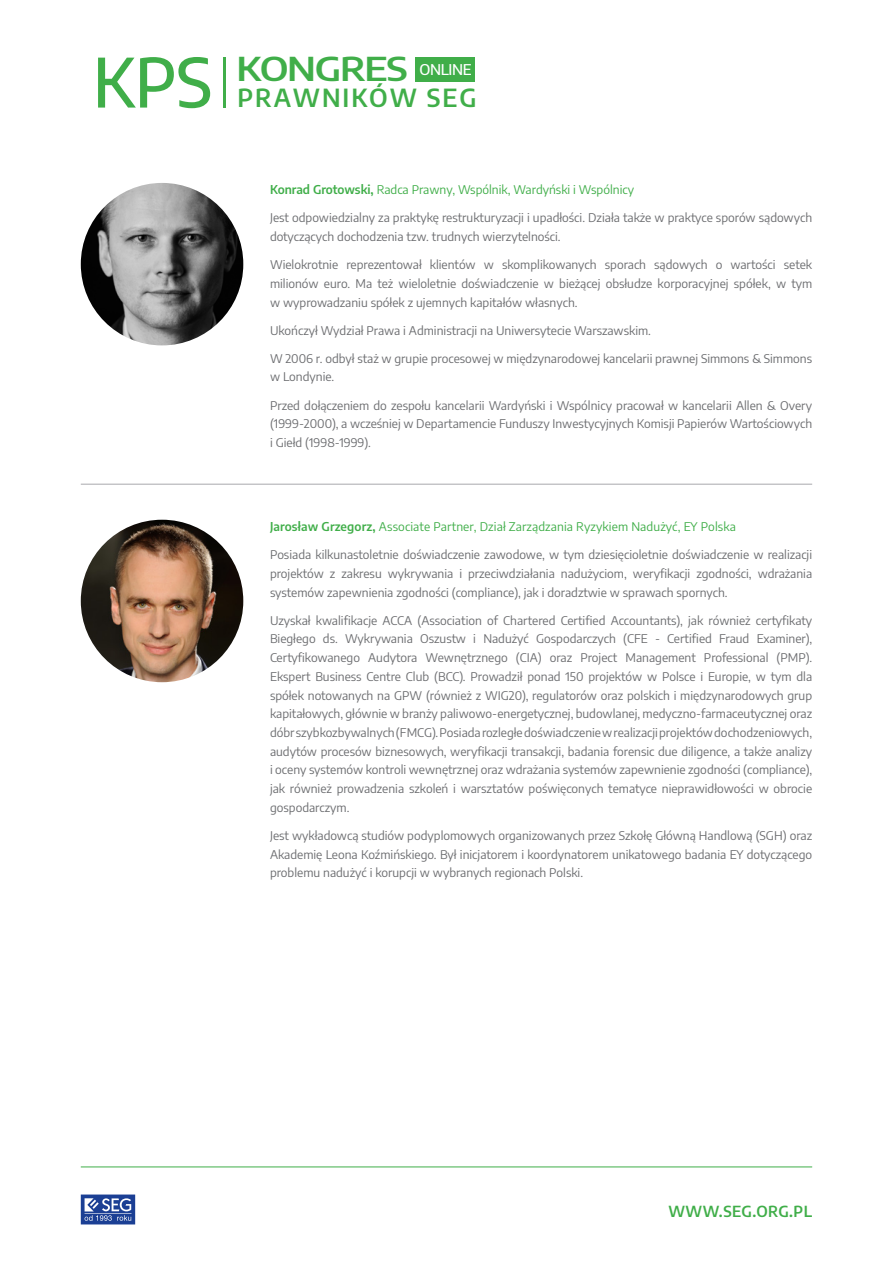
<style>
.page{position:relative;width:893px;height:1263px;background:#fff}
.page>*{position:absolute;margin:0;border:0;box-sizing:border-box;transform-origin:0 0}
.t1{font:500 67.5px "Encode Sans";color:#40ae49}
.t2{font:600 32.25px "Encode Sans";letter-spacing:-.035em;color:#40ae49;scale:1.18 1}
.t3{font:600 24.45px "Encode Sans";letter-spacing:.08em;color:#40ae49}
.t4{font:600 15px "Encode Sans";letter-spacing:.03em;color:#40ae49}
.txt_opisy{font:12px/18.8px "Encode Sans";color:#6c6d70;text-align:justify}
.imie_nazwisko__z_lin{font:12px "Encode Sans";letter-spacing:.01em;color:#40ae49}
.imie_nazwisko{font:12px "Encode Sans";color:#40ae49}
.s1{font-weight:600}
</style>
<div class="page">
<div style="left:415px;top:57px;width:60px;height:25px;background:#40ae49"></div>
<hr style="left:224px;top:58px;width:2px;height:50px;background:#40ae49">
<svg style="left:81px;top:1194px;width:54px;height:30px;background:#516cad"></svg>
<hr style="left:81px;top:1166px;width:731px;height:1px;background:#40ae49">
<hr style="left:81px;top:484px;width:731px;height:1px;background:#a8a9ad">
<img style="left:81px;top:183px;width:162px;height:162px;border-radius:81px">
<img style="left:81px;top:520px;width:162px;height:162px;border-radius:81px">
<h1 class="t1" style="left:93px;top:35px;width:121px">KPS</h1>
<h2 class="t2" style="left:236px;top:46px;width:201px">KONGRES <sup>ONLINE</sup></h2>
<h3 class="t3" style="left:238px;top:80px;width:240px">PRAWNIKÓW SEG</h3>
<p class="imie_nazwisko" style="left:270px;top:181px;width:366px"><span class="s1">Konrad Grotowski,</span> Radca Prawny, Wspólnik, Wardyński i Wspólnicy</p>
<p class="txt_opisy" style="left:270px;top:208px;width:544px">Jest odpowiedzialny za praktykę restrukturyzacji i upadłości. Działa także w praktyce sporów sądowych dotyczących dochodzenia tzw. trudnych wierzytelności.</p>
<p class="txt_opisy" style="left:270px;top:255px;width:544px">Wielokrotnie reprezentował klientów w skomplikowanych sporach sądowych o wartości setek milionów euro. Ma też wieloletnie doświadczenie w bieżącej obsłudze korporacyjnej spółek, w tym w wyprowadzaniu spółek z ujemnych kapitałów własnych.</p>
<p class="txt_opisy" style="left:270px;top:320px;width:382px">Ukończył Wydział Prawa i Administracji na Uniwersytecie Warszawskim.</p>
<p class="txt_opisy" style="left:270px;top:348px;width:544px">W 2006 r. odbył staż w grupie procesowej w międzynarodowej kancelarii prawnej Simmons &amp; Simmons w Londynie.</p>
<p class="txt_opisy" style="left:270px;top:395px;width:544px">Przed dołączeniem do zespołu kancelarii Wardyński i Wspólnicy pracował w kancelarii Allen &amp; Overy (1999-2000), a wcześniej w Departamencie Funduszy Inwestycyjnych Komisji Papierów Wartościowych i Giełd (1998-1999).</p>
<p class="imie_nazwisko__z_lin" style="left:270px;top:518px;width:467px"><span class="s1">Jarosław Grzegorz,</span> Associate Partner, Dział Zarządzania Ryzykiem Nadużyć, EY Polska</p>
<p class="txt_opisy" style="left:270px;top:545px;width:544px">Posiada kilkunastoletnie doświadczenie zawodowe, w tym dziesięcioletnie doświadczenie w realizacji projektów z zakresu wykrywania i przeciwdziałania nadużyciom, weryfikacji zgodności, wdrażania systemów zapewnienia zgodności (compliance), jak i doradztwie w sprawach spornych.</p>
<p class="txt_opisy" style="left:270px;top:610px;width:544px">Uzyskał kwalifikacje ACCA (Association of Chartered Certified Accountants), jak również certyfikaty Biegłego ds. Wykrywania Oszustw i Nadużyć Gospodarczych (CFE - Certified Fraud Examiner), Certyfikowanego Audytora Wewnętrznego (CIA) oraz Project Management Professional (PMP).<br>Ekspert Business Centre Club (BCC). Prowadził ponad 150 projektów w Polsce i Europie, w tym dla spółek notowanych na GPW (również z WIG20), regulatorów oraz polskich i międzynarodowych grup kapitałowych, głównie w branży paliwowo-energetycznej, budowlanej, medyczno-farmaceutycznej oraz dóbr szybkozbywalnych (FMCG). Posiada rozległe doświadczenie w realizacji projektów dochodzeniowych, audytów procesów biznesowych, weryfikacji transakcji, badania forensic due diligence, a także analizy i oceny systemów kontroli wewnętrznej oraz wdrażania systemów zapewnienie zgodności (compliance), jak również prowadzenia szkoleń i warsztatów poświęconych tematyce nieprawidłowości w obrocie gospodarczym.</p>
<p class="txt_opisy" style="left:270px;top:825px;width:544px">Jest wykładowcą studiów podyplomowych organizowanych przez Szkołę Główną Handlową (SGH) oraz Akademię Leona Koźmińskiego. Był inicjatorem i koordynatorem unikatowego badania EY dotyczącego problemu nadużyć i korupcji w wybranych regionach Polski.</p>
<p class="t4" style="left:668px;top:1200px;width:145px">WWW.SEG.ORG.PL</p>
</div>
